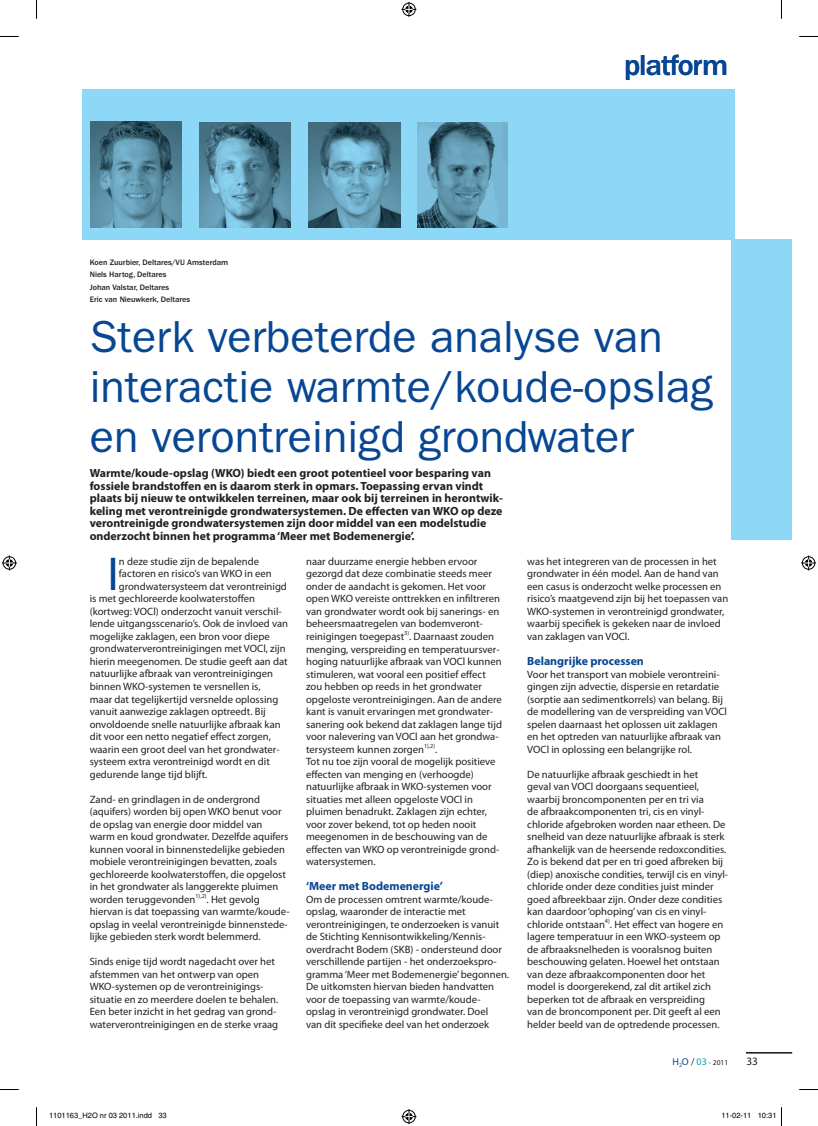
<style>
.page{position:relative;width:818px;height:1126px;background:#fff}
.page>*{position:absolute;margin:0;border:0;box-sizing:border-box;transform-origin:0 0}
.t1{font:47.75px "Myriad Pro";color:#074693}
.t2{font:45px/50px "ITC Franklin Gothic Std";color:#074693}
.t3{font:500 30px "ITC Franklin Gothic Std";letter-spacing:-.03em;color:#074693}
.t4{font:700 11.88px/12.5px "Myriad Pro";color:#231f20}
.t5{font:700 11.88px "Myriad Pro";color:#074693}
.t6{font:11.25px "Myriad Pro";color:#231f20}
.t7{font:10.62px/12.5px "Myriad Pro";color:#231f20}
.t8{font:500 8.12px/12.5px "ITC Franklin Gothic Std";color:#231f20}
.t9{font:7.5px "Helvetica";color:#000}
.t10{font:7.5px "Myriad Pro";color:#231f20}
.s1{font-size:10px;color:#074693}
.s2{font-size:10px}
.s3{font-size:10px;color:#00a2b1}
</style>
<div class="page">
<hr style="left:745px;top:1052px;width:46px;height:1px;background:#231f20">
<div style="left:83px;top:90px;width:651px;height:150px;background:#8dd7f7"></div>
<div style="left:731px;top:240px;width:60px;height:300px;background:#8dd7f7"></div>
<img style="left:90px;top:122px;width:91px;height:105px">
<img style="left:199px;top:122px;width:91px;height:106px">
<img style="left:308px;top:122px;width:92px;height:106px">
<img style="left:417px;top:122px;width:90px;height:106px">
<svg style="left:0;top:36px;width:19px;height:1px"></svg>
<svg style="left:799px;top:36px;width:18px;height:1px"></svg>
<svg style="left:0;top:1089px;width:19px;height:1px"></svg>
<svg style="left:799px;top:1089px;width:18px;height:1px"></svg>
<svg style="left:36px;top:0;width:1px;height:19px"></svg>
<svg style="left:36px;top:1107px;width:1px;height:18px"></svg>
<svg style="left:401px;top:2px;width:15px;height:15px"></svg>
<svg style="left:401px;top:1109px;width:15px;height:14px"></svg>
<svg style="left:2px;top:555px;width:15px;height:15px"></svg>
<svg style="left:801px;top:555px;width:14px;height:15px"></svg>
<p class="t8" style="left:90px;top:256px;width:140px">Koen Zuurbier, Deltares/VU Amsterdam<br>Niels Hartog, Deltares<br>Johan Valstar, Deltares<br>Eric van Nieuwkerk, Deltares</p>
<h3 class="t3" style="left:623px;top:48px;width:106px">platform</h3>
<h2 class="t2" style="left:90px;top:312px;width:624px">Sterk verbeterde analyse van interactie warmte/koude-opslag en verontreinigd grondwater</h2>
<p class="t4" style="left:90px;top:466px;width:414px">Warmte/koude-opslag (WKO) biedt een groot potentieel voor besparing van fossiele brandstoffen en is daarom sterk in opmars. Toepassing ervan vindt plaats bij nieuw te ontwikkelen terreinen, maar ook bij terreinen in herontwik&shy;keling met verontreinigde grondwatersystemen. De effecten van WKO op deze verontreinigde grondwatersystemen zijn door middel van een modelstudie onderzocht binnen het programma ‘Meer met Bodemenergie’.</p>
<h1 class="t1" style="left:107px;top:544px;width:13px">I</h1>
<p class="t7" style="left:119px;top:555px;width:142px">n deze studie zijn de bepalende</p>
<p class="t7" style="left:306px;top:555px;width:197px">naar duurzame energie hebben ervoor gezorgd dat deze combinatie steeds meer onder de aandacht is gekomen. Het voor open WKO vereiste onttrekken en infiltreren van grondwater wordt ook bij sanerings- en beheersmaatregelen van bodemveront&shy;reinigingen toegepast<sup>3)</sup>. Daarnaast zouden menging, verspreiding en temperatuursver&shy;hoging natuurlijke afbraak van VOCl kunnen stimuleren, wat vooral een positief effect zou hebben op reeds in het grondwater opgeloste verontreinigingen. Aan de andere kant is vanuit ervaringen met grondwater&shy;sanering ook bekend dat zaklagen lange tijd voor nalevering van VOCl aan het grondwa&shy;tersysteem kunnen zorgen<sup>1),2)</sup>.<br>Tot nu toe zijn vooral de mogelijk positieve effecten van menging en (verhoogde) natuurlijke afbraak in WKO-systemen voor situaties met alleen opgeloste VOCl in pluimen benadrukt. Zaklagen zijn echter, voor zover bekend, tot op heden nooit meegenomen in de beschouwing van de effecten van WKO op verontreinigde grond&shy;watersystemen.</p>
<p class="t5" style="left:306px;top:878px;width:138px">‘Meer met Bodemenergie’</p>
<p class="t7" style="left:306px;top:892px;width:204px">Om de processen omtrent warmte/koude&shy;opslag, waaronder de interactie met verontreinigingen, te onderzoeken is vanuit de Stichting Kennisontwikkeling/Kennis&shy;overdracht Bodem (SKB) - ondersteund door verschillende partijen - het onderzoekspro&shy;gramma ‘Meer met Bodemenergie’ begonnen.<br>De uitkomsten hiervan bieden handvatten voor de toepassing van warmte/koude&shy;opslag in verontreinigd grondwater. Doel<br>van dit specifieke deel van het onderzoek</p>
<p class="t7" style="left:119px;top:567px;width:154px">factoren en risico’s van WKO in een</p>
<p class="t7" style="left:119px;top:580px;width:169px">grondwatersysteem dat verontreinigd</p>
<p class="t7" style="left:90px;top:592px;width:167px">is met gechloreerde koolwaterstoffen</p>
<p class="t7" style="left:90px;top:605px;width:193px">(kortweg: VOCl) onderzocht vanuit verschil-</p>
<p class="t7" style="left:90px;top:617px;width:200px">lende uitgangsscenario’s. Ook de invloed van</p>
<p class="t7" style="left:90px;top:630px;width:181px">mogelijke zaklagen, een bron voor diepe</p>
<p class="t7" style="left:90px;top:642px;width:197px">grondwaterverontreinigingen met VOCl, zijn</p>
<p class="t7" style="left:90px;top:655px;width:199px">hierin meegenomen. De studie geeft aan dat</p>
<p class="t7" style="left:90px;top:667px;width:185px">natuurlijke afbraak van verontreinigingen</p>
<p class="t7" style="left:90px;top:680px;width:172px">binnen WKO-systemen te versnellen is,</p>
<p class="t7" style="left:90px;top:692px;width:190px">maar dat tegelijkertijd versnelde oplossing</p>
<p class="t7" style="left:90px;top:705px;width:177px">vanuit aanwezige zaklagen optreedt. Bij</p>
<p class="t7" style="left:90px;top:717px;width:192px">onvoldoende snelle natuurlijke afbraak kan</p>
<p class="t7" style="left:90px;top:730px;width:183px">dit voor een netto negatief effect zorgen,</p>
<p class="t7" style="left:90px;top:742px;width:191px">waarin een groot deel van het grondwater-</p>
<p class="t7" style="left:90px;top:755px;width:182px">systeem extra verontreinigd wordt en dit</p>
<p class="t7" style="left:90px;top:767px;width:119px">gedurende lange tijd blijft.</p>
<p class="t7" style="left:90px;top:792px;width:201px">Zand- en grindlagen in de ondergrond (aquifers) worden bij open WKO benut voor de opslag van energie door middel van warm en koud grondwater. Dezelfde aquifers kunnen vooral in binnenstedelijke gebieden mobiele verontreinigingen bevatten, zoals gechloreerde koolwaterstoffen, die opgelost in het grondwater als langgerekte pluimen worden teruggevonden<sup>1),2)</sup>. Het gevolg hiervan is dat toepassing van warmte/koude&shy;opslag in veelal verontreinigde binnenstede&shy;lijke gebieden sterk wordt belemmerd.</p>
<p class="t7" style="left:90px;top:955px;width:190px">Sinds enige tijd wordt nagedacht over het afstemmen van het ontwerp van open WKO-systemen op de verontreinigings&shy;situatie en zo meerdere doelen te behalen.<br>Een beter inzicht in het gedrag van grond&shy;waterverontreinigingen en de sterke vraag</p>
<p class="t7" style="left:527px;top:555px;width:202px">was het integreren van de processen in het grondwater in één model. Aan de hand van een casus is onderzocht welke processen en risico’s maatgevend zijn bij het toepassen van WKO-systemen in verontreinigd grondwater, waarbij specifiek is gekeken naar de invloed van zaklagen van VOCl.</p>
<p class="t5" style="left:527px;top:653px;width:118px">Belangrijke processen</p>
<p class="t7" style="left:527px;top:667px;width:201px">Voor het transport van mobiele verontreini&shy;gingen zijn advectie, dispersie en retardatie (sorptie aan sedimentkorrels) van belang. Bij de modellering van de verspreiding van VOCl spelen daarnaast het oplossen uit zaklagen en het optreden van natuurlijke afbraak van VOCl in oplossing een belangrijke rol.</p>
<p class="t7" style="left:527px;top:767px;width:202px">De natuurlijke afbraak geschiedt in het<br>geval van VOCl doorgaans sequentieel, waarbij broncomponenten per en tri via<br>de afbraakcomponenten tri, cis en vinyl&shy;chloride afgebroken worden naar etheen. De snelheid van deze natuurlijke afbraak is sterk afhankelijk van de heersende redoxcondities.<br>Zo is bekend dat per en tri goed afbreken bij (diep) anoxische condities, terwijl cis en vinyl&shy;chloride onder deze condities juist minder goed afbreekbaar zijn. Onder deze condities kan daardoor ‘ophoping’ van cis en vinyl&shy;chloride ontstaan<sup>4)</sup>. Het effect van hogere en lagere temperatuur in een WKO-systeem op de afbraaksnelheden is vooralsnog buiten beschouwing gelaten. Hoewel het ontstaan van deze afbraakcomponenten door het model is doorgerekend, zal dit artikel zich beperken tot de afbraak en verspreiding<br>van de broncomponent per. Dit geeft al een helder beeld van de optredende processen.</p>
<p class="t10" style="left:672px;top:1057px;width:57px"><span class="s1">H</span><sub>2</sub><span class="s1">O</span> <span class="s2">/</span> <span class="s3">03</span> - 2011</p>
<p class="t6" style="left:746px;top:1054px;width:13px">33</p>
<p class="t9" style="left:49px;top:1111px;width:119px">1101163_H2O nr 03 2011.indd 33</p>
<p class="t9" style="left:721px;top:1111px;width:57px">11-02-11 10:31</p>
</div>
